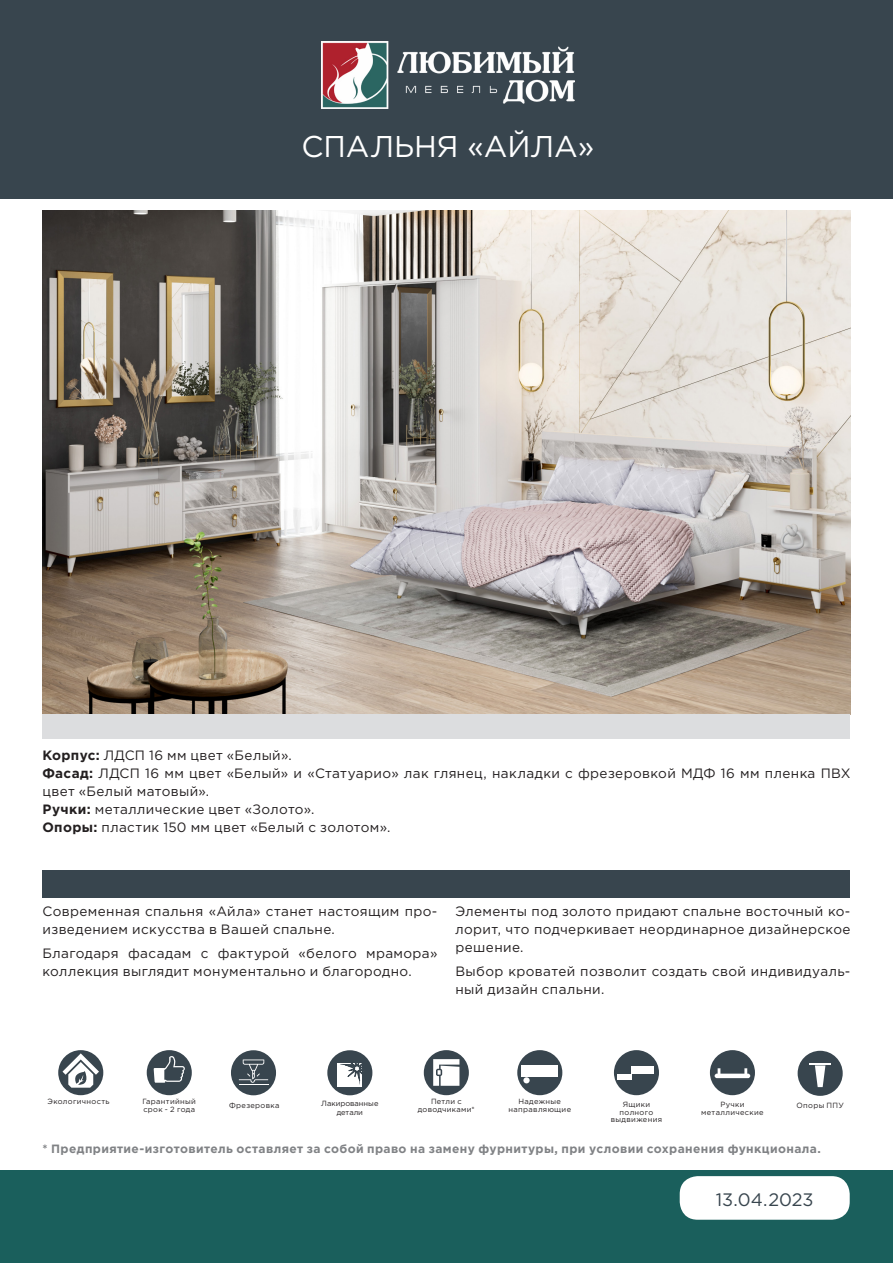
<style>
.page{position:relative;width:893px;height:1263px;background:#fff}
.page>*{position:absolute;margin:0;border:0;box-sizing:border-box;transform-origin:0 0}
.t1{font:30px "Gotham Pro";letter-spacing:-.005em;color:#fff}
.текст{font:18px "Gotham Pro";letter-spacing:-.005em;color:#38454e}
.t2{font:13.5px/18px "Gotham Pro";letter-spacing:.03em;color:#231f20}
.текст-2{font:700 12px "Gotham Pro";letter-spacing:.03em;color:#808285}
.t3{font:7.5px "Gotham Pro";letter-spacing:.045em;color:#231f20}
.t4{font:7.5px "Gotham Pro";color:#231f20}
.s1{font-weight:700}
</style>
<div class="page">
<img style="left:43px;top:210px;width:807px;height:504px">
<div style="left:0;top:0;width:893px;height:198px;background:#38454e"></div>
<img style="left:321px;top:42px;width:254px;height:66px">
<div style="left:43px;top:714px;width:807px;height:24px;background:#dcdddf"></div>
<div style="left:0;top:1170px;width:893px;height:93px;background:#1a5f5c"></div>
<div style="left:680px;top:1176px;width:170px;height:44px;background:#fff;border-radius:18px"></div>
<div style="left:43px;top:870px;width:807px;height:27px;background:#38454e"></div>
<div style="left:58px;top:1050px;width:45px;height:45px;background:#38454e;border-radius:50%"></div>
<div style="left:147px;top:1050px;width:45px;height:45px;background:#38454e;border-radius:50%"></div>
<div style="left:517px;top:1050px;width:45px;height:45px;background:#38454e;border-radius:50%"></div>
<svg style="left:63px;top:1053px;width:36px;height:35px"></svg>
<svg style="left:154px;top:1056px;width:31px;height:27px"></svg>
<div style="left:424px;top:1050px;width:45px;height:45px;background:#38454e;border-radius:50%"></div>
<svg style="left:433px;top:1059px;width:26px;height:27px"></svg>
<div style="left:522px;top:1066px;width:36px;height:11px;background:#fff"></div>
<div style="left:523px;top:1077px;width:7px;height:6px;background:#fff;border-radius:50%"></div>
<div style="left:327px;top:1050px;width:45px;height:45px;background:#38454e;border-radius:50%"></div>
<svg style="left:336px;top:1051px;width:37px;height:35px"></svg>
<div style="left:231px;top:1050px;width:45px;height:45px;background:#38454e;border-radius:50%"></div>
<svg style="left:239px;top:1059px;width:29px;height:26px"></svg>
<div style="left:798px;top:1051px;width:45px;height:45px;background:#38454e;border-radius:50%"></div>
<svg style="left:815px;top:1065px;width:10px;height:22px"></svg>
<hr style="left:809px;top:1063px;width:22px;height:2px;background:#fff">
<div style="left:710px;top:1050px;width:45px;height:45px;background:#38454e;border-radius:50%"></div>
<svg style="left:715px;top:1068px;width:35px;height:10px"></svg>
<div style="left:614px;top:1050px;width:45px;height:45px;background:#38454e;border-radius:50%"></div>
<div style="left:618px;top:1074px;width:14px;height:5px;background:#fff"></div>
<div style="left:632px;top:1066px;width:22px;height:8px;background:#fff"></div>
<p class="t1" style="left:302px;top:130px;width:294px">СПАЛЬНЯ «АЙЛА»</p>
<p class="t2" style="left:43px;top:746px;width:251px"><span class="s1">Корпус:</span> ЛДСП 16 мм цвет «Белый».</p>
<p class="t2" style="left:43px;top:764px;width:809px"><span class="s1">Фасад:</span> ЛДСП 16 мм цвет «Белый» и «Статуарио» лак глянец, накладки с фрезеровкой МДФ 16 мм пленка ПВХ цвет «Белый матовый».</p>
<p class="t2" style="left:43px;top:800px;width:274px"><span class="s1">Ручки:</span> металлические цвет «Золото».</p>
<p class="t2" style="left:43px;top:818px;width:349px"><span class="s1">Опоры:</span> пластик 150 мм цвет «Белый с золотом».</p>
<p class="t2" style="left:43px;top:902px;width:396px">Современная спальня «Айла» станет настоящим про&shy;изведением искусства в Вашей спальне.</p>
<p class="t2" style="left:43px;top:944px;width:396px">Благодаря фасадам с фактурой «белого мрамора» коллекция выглядит монументально и благородно.</p>
<p class="t2" style="left:455px;top:902px;width:396px;text-align:justify">Элементы под золото придают спальне восточный ко&shy;лорит, что подчеркивает неординарное дизайнерское решение.</p>
<p class="t2" style="left:455px;top:962px;width:396px">Выбор кроватей позволит создать свой индивидуаль&shy;ный дизайн спальни.</p>
<p class="t3" style="left:48px;top:1097px;width:63px">Экологичность</p>
<p class="t3" style="left:143px;top:1097px;width:55px">Гарантийный</p>
<p class="t3" style="left:143px;top:1105px;width:53px">срок - 2 года</p>
<p class="t3" style="left:519px;top:1097px;width:44px">Надежные</p>
<p class="t3" style="left:508px;top:1105px;width:64px">направляющие</p>
<p class="t3" style="left:431px;top:1097px;width:32px">Петли с</p>
<p class="t3" style="left:418px;top:1105px;width:59px">доводчиками*</p>
<p class="t4" style="left:321px;top:1100px;width:59px">Лакированные</p>
<p class="t3" style="left:337px;top:1109px;width:28px">детали</p>
<p class="t3" style="left:229px;top:1101px;width:52px">Фрезеровка</p>
<p class="t3" style="left:720px;top:1101px;width:26px">Ручки</p>
<p class="t3" style="left:796px;top:1101px;width:49px">Опоры ППУ</p>
<p class="t3" style="left:701px;top:1108px;width:64px">металлические</p>
<p class="t3" style="left:623px;top:1101px;width:29px">Ящики</p>
<p class="t3" style="left:620px;top:1108px;width:35px">полного</p>
<p class="t3" style="left:611px;top:1116px;width:53px">выдвижения</p>
<p class="текст-2" style="left:43px;top:1141px;width:780px">* Предприятие-изготовитель оставляет за собой право на замену фурнитуры, при условии сохранения функционала.</p>
<p class="текст" style="left:716px;top:1190px;width:99px">13.04.2023</p>
</div>
